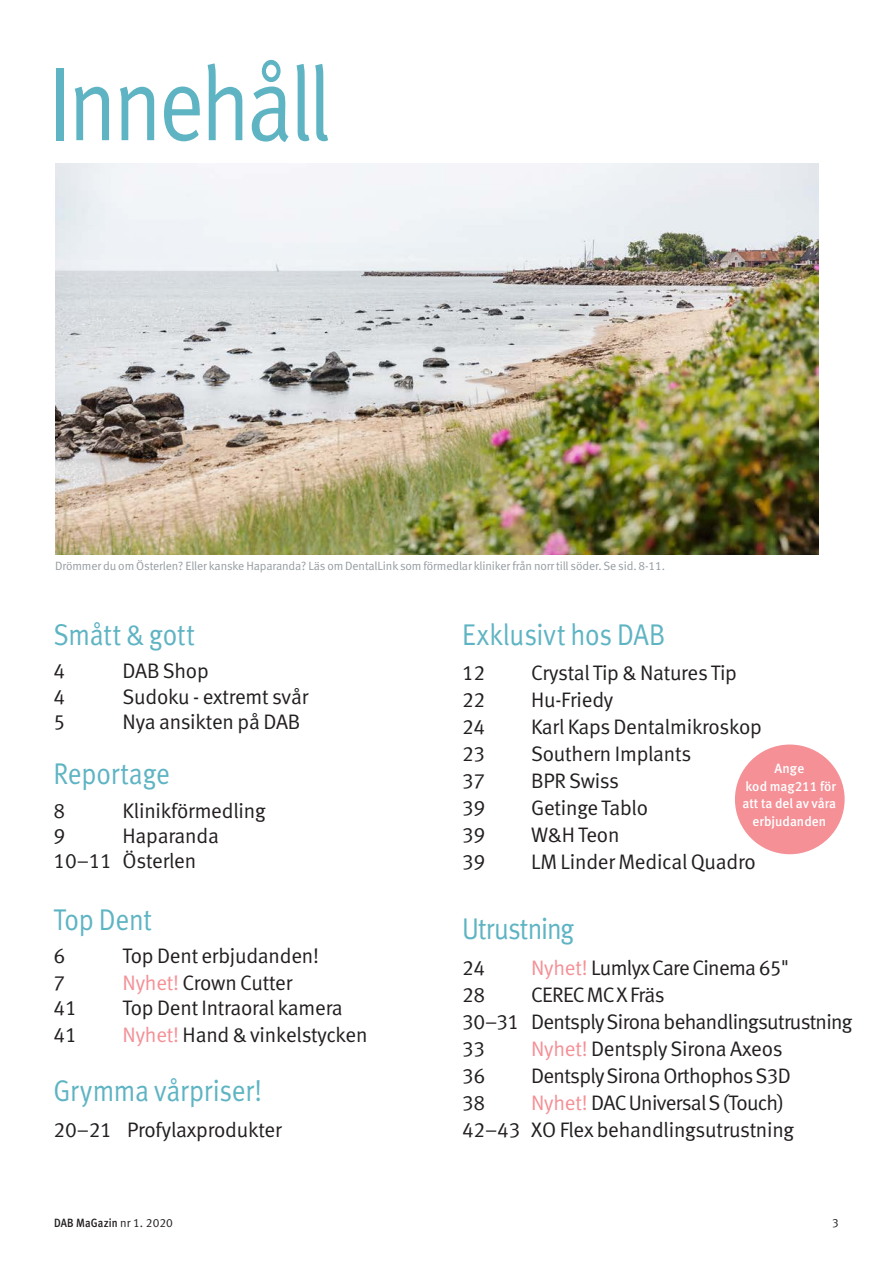
<style>
.page{position:relative;width:893px;height:1263px;background:#fff}
.page>*{position:absolute;margin:0;border:0;box-sizing:border-box;transform-origin:0 0}
.Ledare_Rubrik{font:105px "Meta Normal LF";letter-spacing:-.04em;color:#5eb4c3;scale:.85 1}
.Text_14p{font:30px "Meta Normal LF";letter-spacing:-.01em;color:#5eb4c3;scale:.9 1}
.Text_14p-2{font:30px "Meta Normal LF";letter-spacing:-.03em;color:#5eb4c3;scale:.9 1}
.Text_14p-3{font:21px/25.2px "Meta Normal LF";letter-spacing:-.01em;color:#231f20}
.Text_14p-4{font:21px/27px "Meta Normal LF";letter-spacing:-.03em;color:#231f20}
.Produkttext_Art_nr{font:13.5px/17.5px "Meta Medium LF";color:#fff;text-align:center}
.Reportage_Bildtext{font:12px "Meta Normal LF";letter-spacing:-.01em;color:#959ca1}
.t1{font:12px "Meta Medium LF";letter-spacing:.015em;color:#231f20;scale:.9 1}
.t2{font:12px "Meta Normal LF";color:#231f20}
.s1{color:#f49096}
.s2{font-family:"Meta Normal LF"}
</style>
<div class="page">
<img style="left:55px;top:164px;width:763px;height:390px">
<div style="left:735px;top:744px;width:110px;height:110px;background:#f49096;border-radius:50%"></div>
<p class="Ledare_Rubrik" style="left:49px;top:43px;width:334px">Innehåll</p>
<p class="Reportage_Bildtext" style="left:55px;top:559px;width:611px">Drömmer du om Österlen? Eller kanske Haparanda? Läs om DentalLink som förmedlar kliniker från norr till söder. Se sid. 8-11.</p>
<p class="Text_14p" style="left:54px;top:617px;width:158px">Smått &amp; gott</p>
<p class="Text_14p-3" style="left:54px;top:658px;width:13px">4</p>
<p class="Text_14p-3" style="left:123px;top:658px;width:88px">DAB Shop</p>
<p class="Text_14p-3" style="left:54px;top:683px;width:13px">4</p>
<p class="Text_14p-3" style="left:123px;top:683px;width:187px">Sudoku - extremt svår</p>
<p class="Text_14p-3" style="left:54px;top:709px;width:13px">5</p>
<p class="Text_14p-3" style="left:123px;top:709px;width:179px">Nya ansikten på DAB</p>
<p class="Text_14p" style="left:54px;top:756px;width:131px">Reportage</p>
<p class="Text_14p-3" style="left:54px;top:798px;width:13px">8</p>
<p class="Text_14p-3" style="left:123px;top:798px;width:145px">Klinikförmedling</p>
<p class="Text_14p-3" style="left:54px;top:823px;width:13px">9</p>
<p class="Text_14p-3" style="left:54px;top:823px;width:167px;text-indent:69px">Haparanda<br>10–11 Österlen</p>
<p class="Text_14p" style="left:54px;top:902px;width:111px">Top Dent</p>
<p class="Text_14p-3" style="left:54px;top:943px;width:13px">6</p>
<p class="Text_14p-3" style="left:123px;top:943px;width:198px">Top Dent erbjudanden!</p>
<p class="Text_14p-3" style="left:54px;top:970px;width:13px">7</p>
<p class="Text_14p-3" style="left:123px;top:970px;width:171px"><span class="s1">Nyhet!</span> Crown Cutter</p>
<p class="Text_14p-3" style="left:54px;top:995px;width:25px">41</p>
<p class="Text_14p-3" style="left:123px;top:995px;width:222px">Top Dent Intraoral kamera</p>
<p class="Text_14p-3" style="left:54px;top:1022px;width:25px">41</p>
<p class="Text_14p-3" style="left:123px;top:1022px;width:246px"><span class="s1">Nyhet!</span> Hand &amp; vinkelstycken</p>
<p class="Text_14p" style="left:54px;top:1073px;width:233px">Grymma vårpriser!</p>
<p class="Text_14p-3" style="left:54px;top:1116px;width:230px">20–21 Profylaxprodukter</p>
<p class="Text_14p" style="left:462px;top:617px;width:227px">Exklusivt hos DAB</p>
<p class="Text_14p-3" style="left:462px;top:660px;width:25px">12</p>
<p class="Text_14p-3" style="left:531px;top:660px;width:207px">Crystal Tip &amp; Natures Tip</p>
<p class="Text_14p-3" style="left:462px;top:687px;width:25px">22</p>
<p class="Text_14p-3" style="left:531px;top:687px;width:84px">Hu-Friedy</p>
<p class="Text_14p-3" style="left:462px;top:714px;width:25px">24</p>
<p class="Text_14p-3" style="left:531px;top:714px;width:232px">Karl Kaps Dentalmikroskop</p>
<p class="Text_14p-3" style="left:462px;top:741px;width:25px">23</p>
<p class="Text_14p-3" style="left:531px;top:741px;width:162px">Southern Implants</p>
<p class="Text_14p-3" style="left:462px;top:768px;width:25px">37</p>
<p class="Text_14p-3" style="left:531px;top:768px;width:90px">BPR Swiss</p>
<p class="Text_14p-3" style="left:462px;top:795px;width:25px">39</p>
<p class="Text_14p-3" style="left:531px;top:795px;width:119px">Getinge Tablo</p>
<p class="Text_14p-3" style="left:462px;top:822px;width:25px">39</p>
<p class="Text_14p-3" style="left:531px;top:822px;width:90px">W&amp;H Teon</p>
<p class="Text_14p-3" style="left:462px;top:849px;width:25px">39</p>
<p class="Text_14p-3" style="left:531px;top:849px;width:226px">LM Linder Medical Quadro</p>
<p class="Produkttext_Art_nr" style="left:742px;top:760px;width:95px">Ange<br>kod mag211 för att ta del av våra erbjudanden</p>
<p class="Text_14p-2" style="left:462px;top:911px;width:126px">Utrustning</p>
<p class="Text_14p-3" style="left:462px;top:954px;width:25px">24</p>
<p class="Text_14p-4" style="left:531px;top:954px;width:260px"><span class="s1">Nyhet!</span> Lumlyx Care Cinema 65"</p>
<p class="Text_14p-3" style="left:462px;top:981px;width:25px">28</p>
<p class="Text_14p-4" style="left:462px;top:981px;width:392px;text-indent:69px">CEREC MC X Fräs<br>30–31 Dentsply Sirona behandlingsutrustning<br>33</p>
<p class="Text_14p-3" style="left:531px;top:1035px;width:253px"><span class="s1">Nyhet!</span> Dentsply Sirona Axeos</p>
<p class="Text_14p-3" style="left:462px;top:1062px;width:25px">36</p>
<p class="Text_14p-4" style="left:531px;top:1062px;width:261px">Dentsply Sirona Orthophos S3D</p>
<p class="Text_14p-3" style="left:462px;top:1089px;width:25px">38</p>
<p class="Text_14p-3" style="left:462px;top:1089px;width:334px;line-height:27px;text-indent:69px"><span class="s1">Nyhet!</span> DAC Universal S (Touch)<br>42–43 XO Flex behandlingsutrustning</p>
<p class="t1" style="left:54px;top:1216px;width:134px">DAB MaGazin <span class="s2">nr 1. 2020</span></p>
<p class="t2" style="left:832px;top:1216px;width:8px">3</p>
</div>
